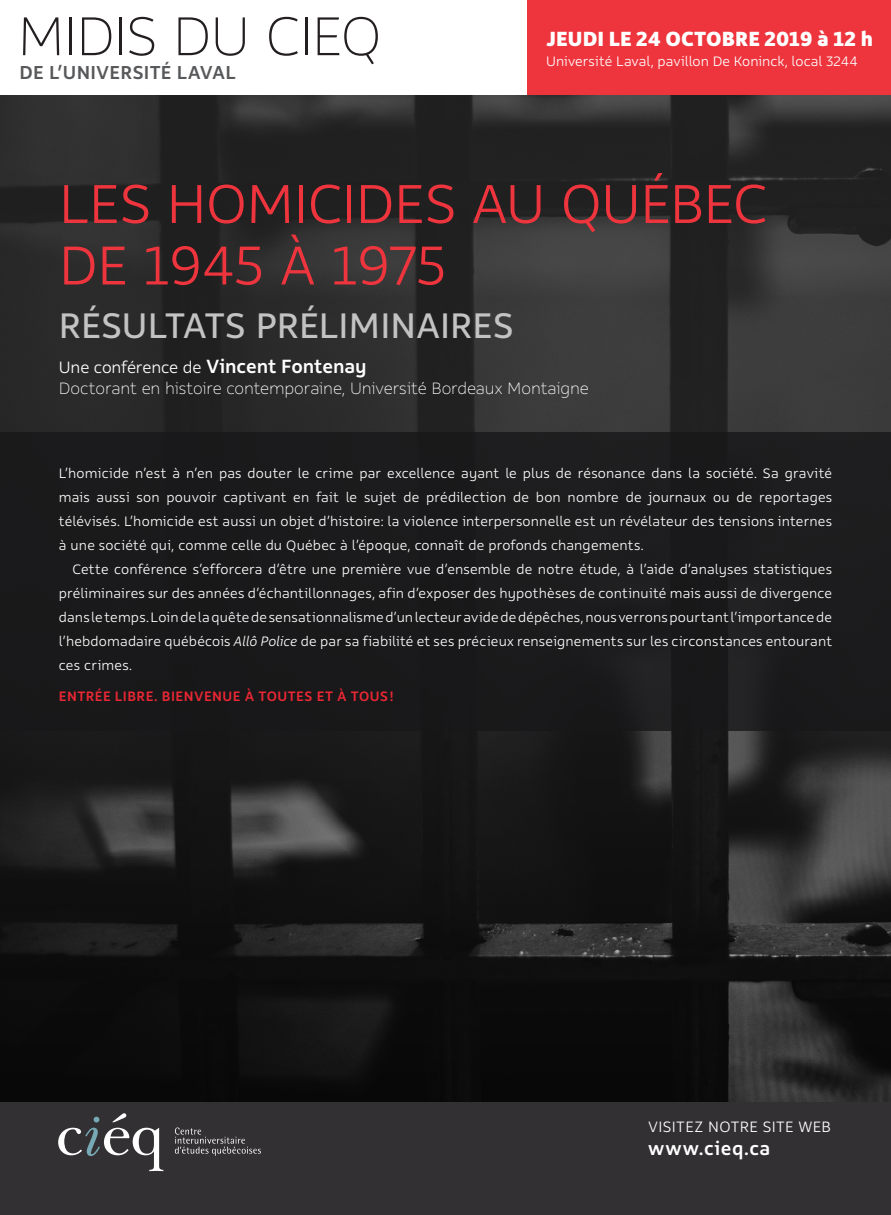
<style>
.page{position:relative;width:891px;height:1215px;background:#fff}
.page>*{position:absolute;margin:0;border:0;box-sizing:border-box;transform-origin:0 0}
.Titre-gros{font:300 60px/61.5px "Rehn";letter-spacing:-.01em;color:#ee343d}
.t1{font:100 59.85px "Rehn";letter-spacing:-.025em;color:#231f20}
.Titre-gros-2{font:39px "Rehn";color:#c4c3c4}
.t2{font:800 22.5px "Rehn";color:#fff}
.t3{font:500 21px "Rehn";letter-spacing:.035em;color:#fff}
.t4{font:500 20.55px "Rehn";letter-spacing:.01em;color:#57585a}
.Titre-gros-3{font:100 18px/21px "Rehn";letter-spacing:-.01em;color:#fff}
.t5{font:300 16.5px "Rehn";letter-spacing:.025em;color:#fff}
.Titre-gros-4{font:300 15px/24px "Rehn";letter-spacing:.01em;color:#fff;text-align:justify}
.t6{font:500 15px "Rehn";letter-spacing:.03em;color:#ea2734}
.s1{font-weight:300}
.s2{font-weight:500;font-size:21px}
.s3{font-style:italic}
</style>
<div class="page">
<img style="left:0;top:94px;width:891px;height:1008px">
<div style="left:527px;top:0;width:364px;height:94px;background:#ee343d"></div>
<div style="left:0;top:1102px;width:891px;height:113px;background:#323032"></div>
<svg style="left:58px;top:1113px;width:105px;height:58px"></svg>
<svg style="left:175px;top:1128px;width:86px;height:28px"></svg>
<div style="left:0;top:433px;width:891px;height:298px;background:#181719"></div>
<p class="t1" style="left:17px;top:-2px;width:366px">MIDIS DU CIEQ</p>
<p class="t4" style="left:20px;top:59px;width:218px">DE L’UNIVERSITÉ LAVAL</p>
<p class="t2" style="left:546px;top:24px;width:328px">JEUDI LE 24 OCTOBRE 2019 à 12 h</p>
<p class="Titre-gros-4" style="left:546px;top:49px;width:313px">Université Laval, pavillon De Koninck, local 3244</p>
<p class="Titre-gros" style="left:59px;top:172px;width:711px">LES HOMICIDES AU QUÉBEC<br>DE 1945 À 1975</p>
<p class="Titre-gros-2" style="left:59px;top:300px;width:456px">RÉSULTATS PRÉLIMINAIRES</p>
<p class="Titre-gros-3" style="left:59px;top:356px;width:532px"><span class="s1">Une conférence de</span> <span class="s2">Vincent Fontenay<br></span>Doctorant en histoire contemporaine, Université Bordeaux Montaigne</p>
<p class="Titre-gros-4" style="left:59px;top:461px;width:775px">L’homicide n’est à n’en pas douter le crime par excellence ayant le plus de résonance dans la société. Sa gravité mais aussi son pouvoir captivant en fait le sujet de prédilection de bon nombre de journaux ou de reportages télévisés. L’homicide est aussi un objet d’histoire : la violence interpersonnelle est un révélateur des tensions internes à une société qui, comme celle du Québec à l’époque, connaît de profonds changements.</p>
<p class="Titre-gros-4" style="left:59px;top:557px;width:775px;text-indent:14px">Cette conférence s’efforcera d’être une première vue d’ensemble de notre étude, à l’aide d’analyses statistiques préliminaires sur des années d’échantillonnages, afin d’exposer des hypothèses de continuité mais aussi de divergence dans le temps. Loin de la quête de sensationnalisme d’un lecteur avide de dépêches, nous verrons pourtant l’importance de l’hebdomadaire québécois <span class="s3">Allô Police</span> de par sa fiabilité et ses précieux renseignements sur les circonstances entourant ces crimes.</p>
<p class="t6" style="left:59px;top:687px;width:337px">ENTRÉE LIBRE. BIENVENUE À TOUTES ET À TOUS !</p>
<p class="t5" style="left:648px;top:1116px;width:184px">VISITEZ NOTRE SITE WEB</p>
<p class="t3" style="left:648px;top:1134px;width:124px">www.cieq.ca</p>
</div>
